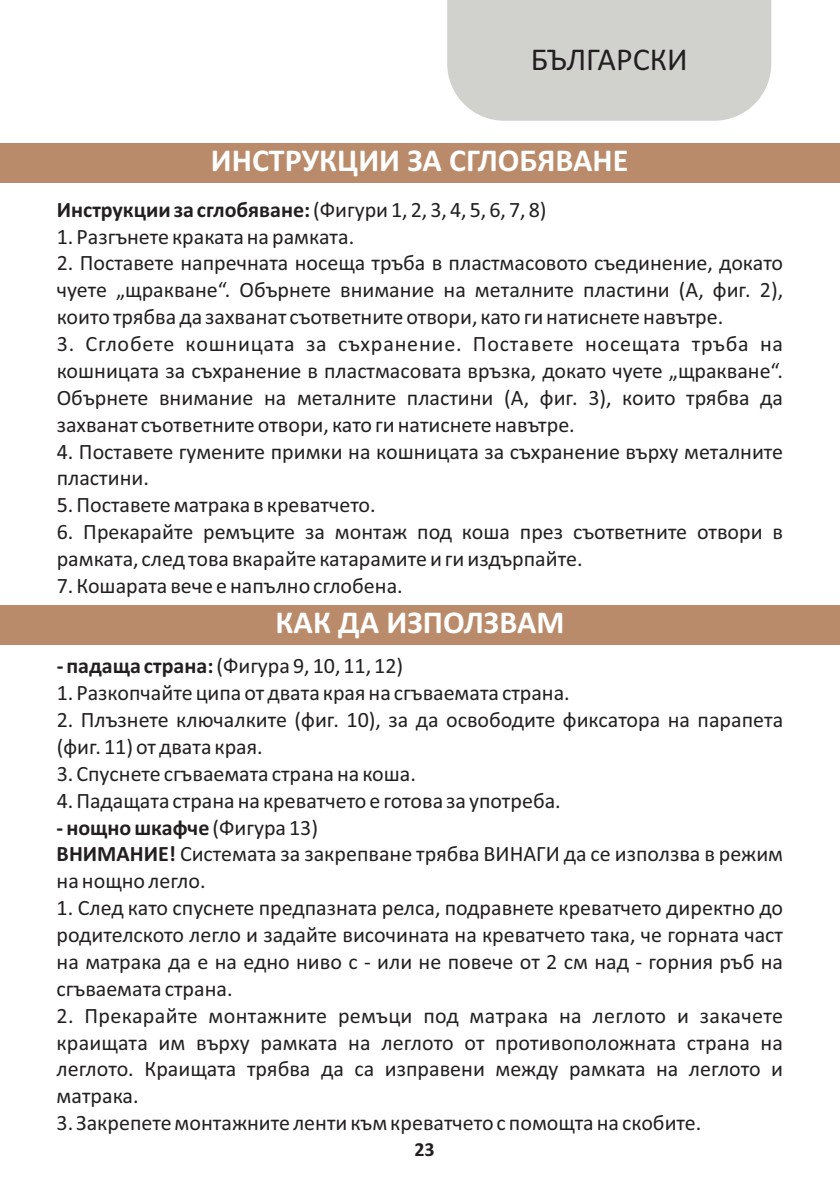
<style>
.page{position:relative;width:840px;height:1191px;background:#fff}
.page>*{position:absolute;margin:0;border:0;box-sizing:border-box;transform-origin:0 0}
.t1{font:700 32px "Calibri";color:#fff}
.t2{font:32px "Calibri";color:#231f20}
.t3{font:22px/26.8px "Calibri";color:#231f20;text-align:justify}
.t4{font:700 22px "Calibri";color:#231f20}
.t5{font:700 20px "Calibri";color:#231f20}
.s1{font-weight:400}
.s2{font-weight:700}
</style>
<div class="page">
<div style="left:447px;top:0;width:323px;height:121px;background:#d1d1ce"></div>
<div style="left:0;top:143px;width:839px;height:40px;background:#ba8b6a"></div>
<div style="left:0;top:605px;width:839px;height:40px;background:#ba8b6a"></div>
<h1 class="t2" style="left:530px;top:46px;width:158px">БЪЛГАРСКИ</h1>
<h1 class="t1" style="left:211px;top:147px;width:418px">ИНСТРУКЦИИ ЗА СГЛОБЯВАНЕ</h1>
<p class="t4" style="left:57px;top:200px;width:491px">Инструкции за сглобяване:<span class="s1">(Фигури 1, 2, 3, 4, 5, 6, 7, 8)</span></p>
<p class="t3" style="left:57px;top:225px;width:299px">1. Разгънете краката на рамката.</p>
<p class="t3" style="left:57px;top:251px;width:727px">2. Поставете напречната носеща тръба в пластмасовото съединение, докато чуете „щракване“. Обърнете внимание на металните пластини (A, фиг. 2), които трябва да захванат съответните отвори, като ги натиснете навътре.</p>
<p class="t3" style="left:57px;top:332px;width:727px">3. Сглобете кошницата за съхранение. Поставете носещата тръба на кошницата за съхранение в пластмасовата връзка, докато чуете „щракване“.<br>Обърнете внимание на металните пластини (A, фиг. 3), които трябва да захванат съответните отвори, като ги натиснете навътре.</p>
<p class="t3" style="left:57px;top:439px;width:727px">4. Поставете гумените примки на кошницата за съхранение върху металните пластини.</p>
<p class="t3" style="left:57px;top:493px;width:320px">5. Поставете матрака в креватчето.</p>
<p class="t3" style="left:57px;top:520px;width:727px">6. Прекарайте ремъците за монтаж под коша през съответните отвори в рамката, след това вкарайте катарамите и ги издърпайте.</p>
<p class="t3" style="left:57px;top:574px;width:347px">7. Кошарата вече е напълно сглобена.</p>
<h1 class="t1" style="left:275px;top:609px;width:290px">КАК ДА ИЗПОЛЗВАМ</h1>
<p class="t3" style="left:57px;top:654px;width:348px"><span class="s2">- падаща страна:</span>(Фигура 9, 10, 11, 12)</p>
<p class="t3" style="left:57px;top:681px;width:514px">1. Разкопчайте ципа от двата края на сгъваемата страна.</p>
<p class="t3" style="left:57px;top:708px;width:727px">2. Плъзнете ключалките (фиг. 10), за да освободите фиксатора на парапета (фиг. 11) от двата края.</p>
<p class="t3" style="left:57px;top:762px;width:361px">3. Спуснете сгъваемата страна на коша.</p>
<p class="t3" style="left:57px;top:789px;width:505px">4. Падащата страна на креватчето е готова за употреба.</p>
<p class="t3" style="left:57px;top:815px;width:727px;text-align:left"><span class="s2">- нощно шкафче</span> (Фигура 13)<br><span class="s2">ВНИМАНИЕ!</span> Системата за закрепване трябва ВИНАГИ да се използва в режим на нощно легло.</p>
<p class="t3" style="left:57px;top:896px;width:727px">1. След като спуснете предпазната релса, подравнете креватчето директно до родителското легло и задайте височината на креватчето така, че горната част на матрака да е на едно ниво с - или не повече от 2 см над - горния ръб на сгъваемата страна.</p>
<p class="t3" style="left:57px;top:1003px;width:727px">2. Прекарайте монтажните ремъци под матрака на леглото и закачете краищата им върху рамката на леглото от противоположната страна на леглото. Краищата трябва да са изправени между рамката на леглото и матрака.</p>
<p class="t3" style="left:57px;top:1111px;width:646px">3. Закрепете монтажните ленти към креватчето с помощта на скобите.</p>
<p class="t5" style="left:414px;top:1140px;width:22px">23</p>
</div>
